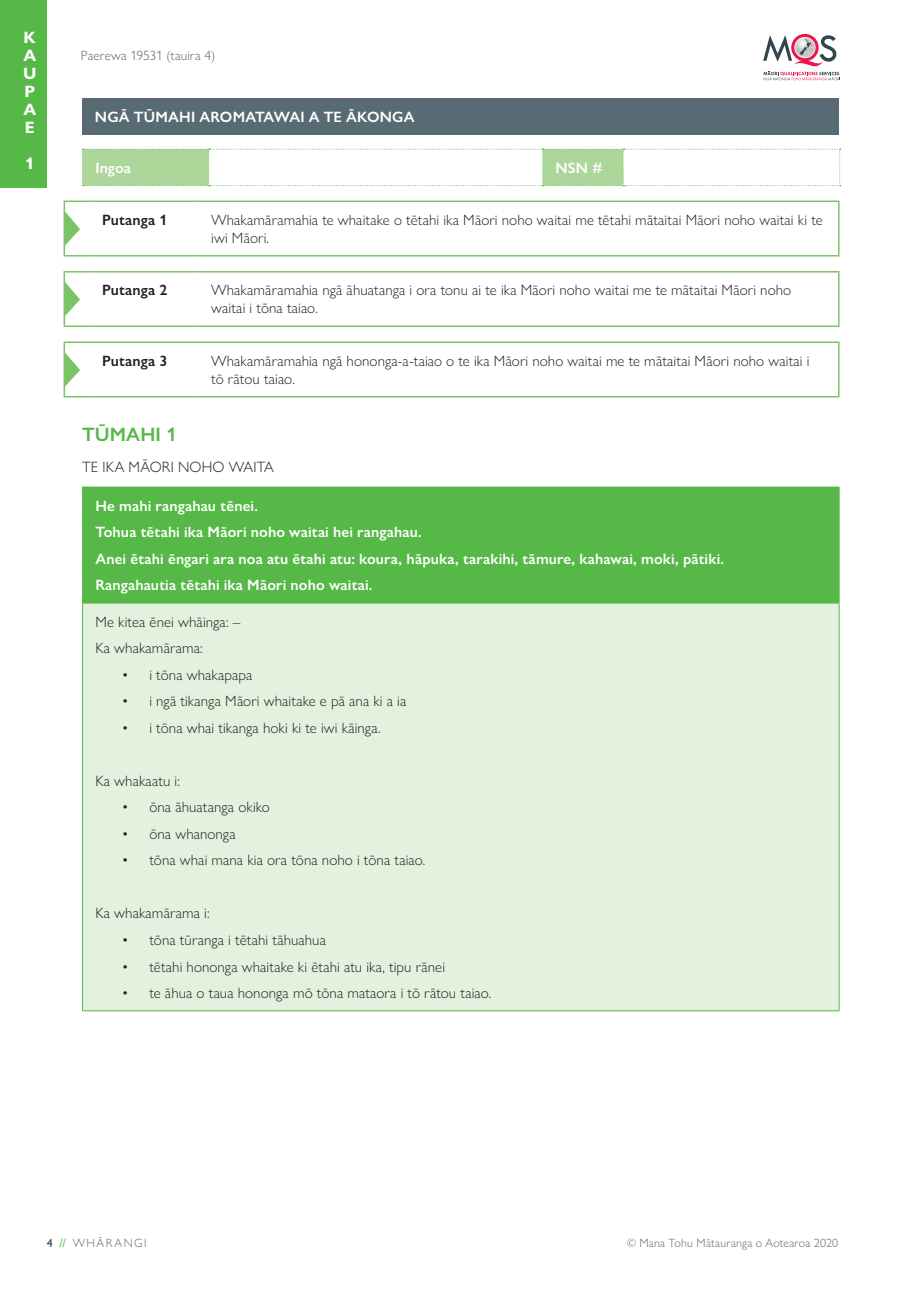
<style>
.page{position:relative;width:919px;height:1289px;background:#fff}
.page>*{position:absolute;margin:0;border:0;box-sizing:border-box;transform-origin:0 0}
.p_H2{font:600 19.5px "Gill Sans Nova";letter-spacing:.005em;color:#56b947}
.t1{font:700 16.5px/18px "Gill Sans Nova";color:#fff;text-align:justify}
.p_body{font:300 15px/18px "Gill Sans Nova";letter-spacing:.005em;color:#231f20}
.p_body-2{font:600 15px "Gill Sans Nova";letter-spacing:.015em;color:#fff}
.p_body-3{font:600 15px "Gill Sans Nova";letter-spacing:.015em;color:#231f20}
.t2{font:300 13.5px "Gill Sans Nova";letter-spacing:.005em;color:#586a73}
.t3{font:300 12px "Gill Sans Nova";letter-spacing:.015em;color:#586a73}
.t4{font:300 12px "Gill Sans Nova";letter-spacing:.125em;color:#586a73}
.s1{font-weight:400}
.s2{font-weight:500;color:#33444d}
.s3{font-weight:500;color:#56b947}
</style>
<div class="page">
<div style="left:82px;top:98px;width:756px;height:36px;background:#586a73"></div>
<svg style="left:82px;top:149px;width:758px;height:37px"></svg>
<hr style="left:64px;top:200px;width:25px;height:2px;background:#7bc465">
<hr style="left:89px;top:200px;width:109px;height:2px;background:#7bc465">
<svg style="left:64px;top:255px;width:25px;height:1px"></svg>
<hr style="left:89px;top:255px;width:109px;height:1px;background:#7bc465">
<hr style="left:198px;top:200px;width:641px;height:2px;background:#7bc465">
<hr style="left:838px;top:202px;width:1px;height:53px;background:#7bc465">
<hr style="left:198px;top:255px;width:641px;height:1px;background:#7bc465">
<hr style="left:64px;top:202px;width:1px;height:53px;background:#7bc465">
<svg style="left:65px;top:211px;width:15px;height:34px"></svg>
<svg style="left:64px;top:271px;width:25px;height:1px"></svg>
<hr style="left:89px;top:271px;width:109px;height:1px;background:#7bc465">
<hr style="left:64px;top:325px;width:25px;height:2px;background:#7bc465">
<hr style="left:89px;top:325px;width:109px;height:2px;background:#7bc465">
<hr style="left:198px;top:271px;width:641px;height:1px;background:#7bc465">
<hr style="left:838px;top:272px;width:1px;height:53px;background:#7bc465">
<hr style="left:198px;top:325px;width:641px;height:2px;background:#7bc465">
<hr style="left:64px;top:272px;width:1px;height:53px;background:#7bc465">
<svg style="left:65px;top:282px;width:15px;height:34px"></svg>
<hr style="left:64px;top:341px;width:25px;height:2px;background:#7bc465">
<hr style="left:89px;top:341px;width:109px;height:2px;background:#7bc465">
<svg style="left:64px;top:396px;width:25px;height:1px"></svg>
<hr style="left:89px;top:396px;width:109px;height:1px;background:#7bc465">
<hr style="left:198px;top:341px;width:641px;height:2px;background:#7bc465">
<hr style="left:838px;top:343px;width:1px;height:53px;background:#7bc465">
<hr style="left:198px;top:396px;width:641px;height:1px;background:#7bc465">
<hr style="left:64px;top:343px;width:1px;height:53px;background:#7bc465">
<svg style="left:65px;top:352px;width:15px;height:34px"></svg>
<div style="left:83px;top:487px;width:756px;height:116px;background:#56b947"></div>
<div style="left:83px;top:603px;width:756px;height:407px;background:#e4f1de"></div>
<hr style="left:82px;top:486px;width:757px;height:1px;background:#56b947">
<hr style="left:82px;top:487px;width:1px;height:115px;background:#56b947">
<hr style="left:82px;top:602px;width:757px;height:1px;background:#56b947">
<hr style="left:82px;top:603px;width:1px;height:407px;background:#56b947">
<hr style="left:838px;top:603px;width:1px;height:407px;background:#56b947">
<hr style="left:82px;top:1010px;width:757px;height:1px;background:#56b947">
<svg style="left:763px;top:34px;width:77px;height:46px"></svg>
<div style="left:0;top:0;width:47px;height:187px;background:#56b947"></div>
<p class="t1" style="left:23px;top:28px;width:15px">K A U P A E</p>
<p class="t1" style="left:25px;top:154px;width:11px">1</p>
<p class="t2" style="left:81px;top:47px;width:136px">Paerewa 19531 (tauira 4)</p>
<p class="p_body-2" style="left:95px;top:107px;width:321px">NGĀ TŪMAHI AROMATAWAI A TE ĀKONGA</p>
<p class="p_body-2" style="left:95px;top:158px;width:37px">Ingoa</p>
<p class="p_body-2" style="left:555px;top:158px;width:48px">NSN #</p>
<p class="p_body-3" style="left:102px;top:211px;width:67px">Putanga 1</p>
<p class="p_body" style="left:211px;top:211px;width:613px">Whakamāramahia te whaitake o tētahi ika Māori noho waitai me tētahi mātaitai Māori noho waitai ki te iwi Māori.</p>
<p class="p_body-3" style="left:102px;top:281px;width:67px">Putanga 2</p>
<p class="p_body" style="left:211px;top:281px;width:581px">Whakamāramahia ngā āhuatanga i ora tonu ai te ika Māori noho waitai me te mātaitai Māori noho waitai i tōna taiao.</p>
<p class="p_body-3" style="left:102px;top:351px;width:67px">Putanga 3</p>
<p class="p_body" style="left:211px;top:352px;width:600px">Whakamāramahia ngā hononga-a-taiao o te ika Māori noho waitai me te mātaitai Māori noho waitai i tō rātou taiao.</p>
<p class="p_H2" style="left:82px;top:423px;width:96px">TŪMAHI 1</p>
<p class="p_body" style="left:82px;top:458px;width:193px">TE IKA MĀORI NOHO WAITA</p>
<p class="p_body-2" style="left:95px;top:496px;width:164px">He mahi rangahau tēnei.</p>
<p class="p_body-2" style="left:95px;top:523px;width:328px">Tohua tētahi ika Māori noho waitai hei rangahau.</p>
<p class="p_body-2" style="left:95px;top:549px;width:630px">Anei ētahi ēngari ara noa atu ētahi atu: koura, hāpuka, tarakihi, tāmure, kahawai, moki, pātiki.</p>
<p class="p_body-2" style="left:95px;top:576px;width:278px">Rangahautia tētahi ika Māori noho waitai.</p>
<p class="p_body" style="left:95px;top:612px;width:146px">Me kitea ēnei whāinga: –</p>
<p class="p_body" style="left:95px;top:639px;width:109px">Ka whakamārama:</p>
<p class="p_body" style="left:122px;top:665px;width:132px"><span class="s1">•</span> i tōna whakapapa</p>
<p class="p_body" style="left:122px;top:692px;width:285px"><span class="s1">•</span> i ngā tikanga Māori whaitake e pā ana ki a ia</p>
<p class="p_body" style="left:122px;top:718px;width:260px"><span class="s1">•</span> i tōna whai tikanga hoki ki te iwi kāinga.</p>
<p class="p_body" style="left:95px;top:771px;width:86px">Ka whakaatu i:</p>
<p class="p_body" style="left:122px;top:798px;width:149px"><span class="s1">•</span> ōna āhuatanga okiko</p>
<p class="p_body" style="left:122px;top:824px;width:115px"><span class="s1">•</span> ōna whanonga</p>
<p class="p_body" style="left:122px;top:851px;width:304px"><span class="s1">•</span> tōna whai mana kia ora tōna noho i tōna taiao.</p>
<p class="p_body" style="left:95px;top:904px;width:116px">Ka whakamārama i:</p>
<p class="p_body" style="left:122px;top:930px;width:205px"><span class="s1">•</span> tōna tūranga i tētahi tāhuahua</p>
<p class="p_body" style="left:122px;top:957px;width:324px"><span class="s1">•</span> tētahi hononga whaitake ki ētahi atu ika, tipu rānei</p>
<p class="p_body" style="left:122px;top:983px;width:370px"><span class="s1">•</span> te āhua o taua hononga mō tōna mataora i tō rātou taiao.</p>
<p class="t4" style="left:47px;top:1235px;width:101px"><span class="s2">4</span> <span class="s3">//</span> WHĀRANGI</p>
<p class="t3" style="left:626px;top:1235px;width:213px">© Mana Tohu Mātauranga o Aotearoa 2020</p>
</div>
